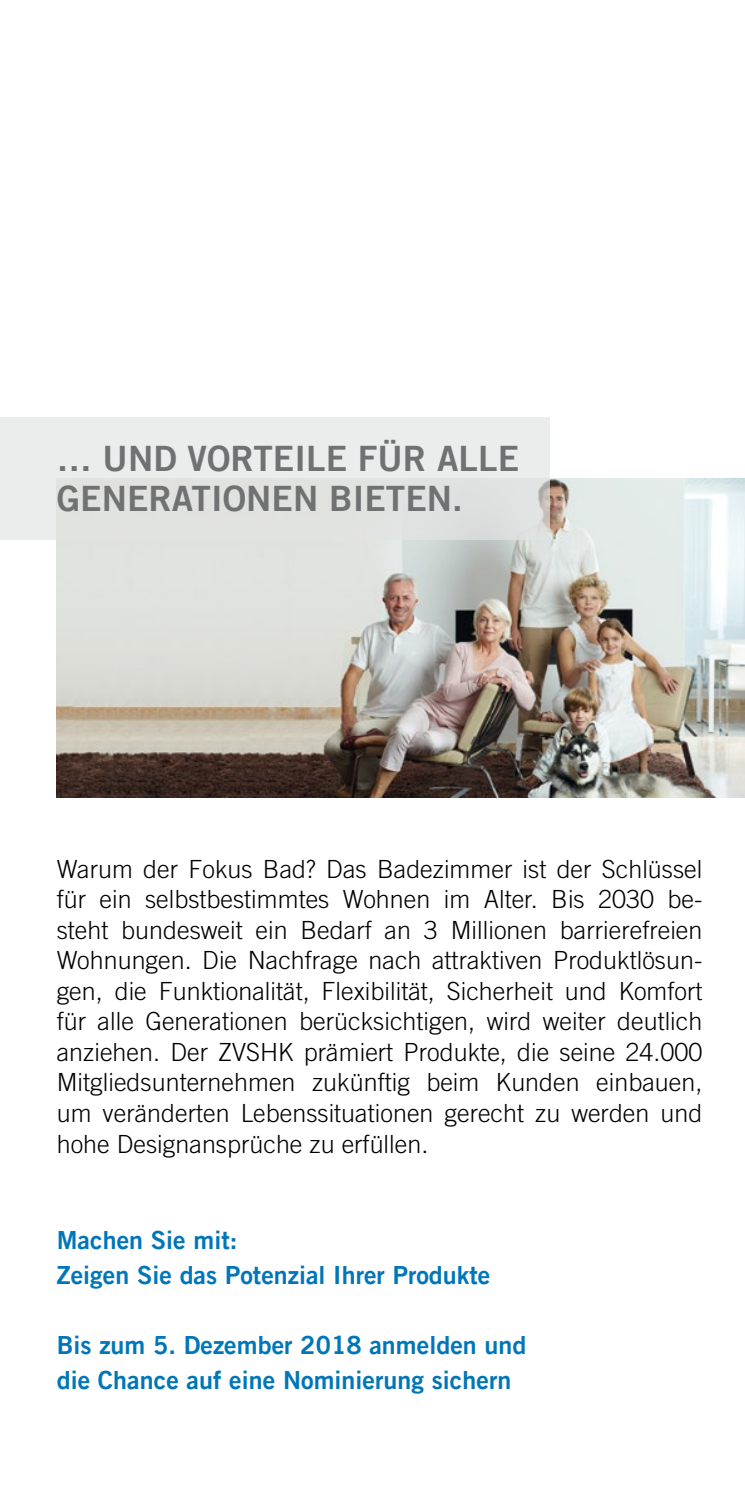
<style>
.page{position:relative;width:745px;height:1489px;background:#fff}
.page>*{position:absolute;margin:0;border:0;box-sizing:border-box;transform-origin:0 0}
.ZVSHK_H2{font:35px/40px "Trade Gothic LT Bold Two";color:#707172}
.ZVSHK_p{font:300 25px/30.5px "Trade Gothic LT";color:#000;text-align:justify}
.ZVSHK_H3{font:25px/35px "Trade Gothic LT Bold Two";color:#0076b9}
</style>
<div class="page">
<img style="left:57px;top:478px;width:687px;height:319px">
<div style="left:0;top:417px;width:549px;height:122px;background:linear-gradient(to right,#e9eae9,#e3e5e4)"></div>
<p class="ZVSHK_H2" style="left:57px;top:437px;width:463px">… UND VORTEILE FÜR ALLE<br>GENERATIONEN BIETEN.</p>
<p class="ZVSHK_p" style="left:57px;top:853px;width:646px">Warum der Fokus Bad? Das Badezimmer ist der Schlüssel für ein selbstbestimmtes Wohnen im Alter. Bis 2030 be&shy;steht bundesweit ein Bedarf an 3 Millionen barrierefreien Wohnungen. Die Nachfrage nach attraktiven Produktlösun&shy;gen, die Funktionalität, Flexibilität, Sicherheit und Komfort für alle Generationen berücksichtigen, wird weiter deutlich anziehen. Der ZVSHK prämiert Produkte, die seine 24.000<br>Mitgliedsunternehmen zukünftig beim Kunden einbauen, um veränderten Lebenssituationen gerecht zu werden und hohe Designansprüche zu erfüllen.</p>
<p class="ZVSHK_H3" style="left:57px;top:1221px;width:435px">Machen Sie mit:<br>Zeigen Sie das Potenzial Ihrer Produkte</p>
<p class="ZVSHK_H3" style="left:57px;top:1326px;width:471px">Bis zum 5. Dezember 2018 anmelden und die Chance auf eine Nominierung sichern</p>
</div>
